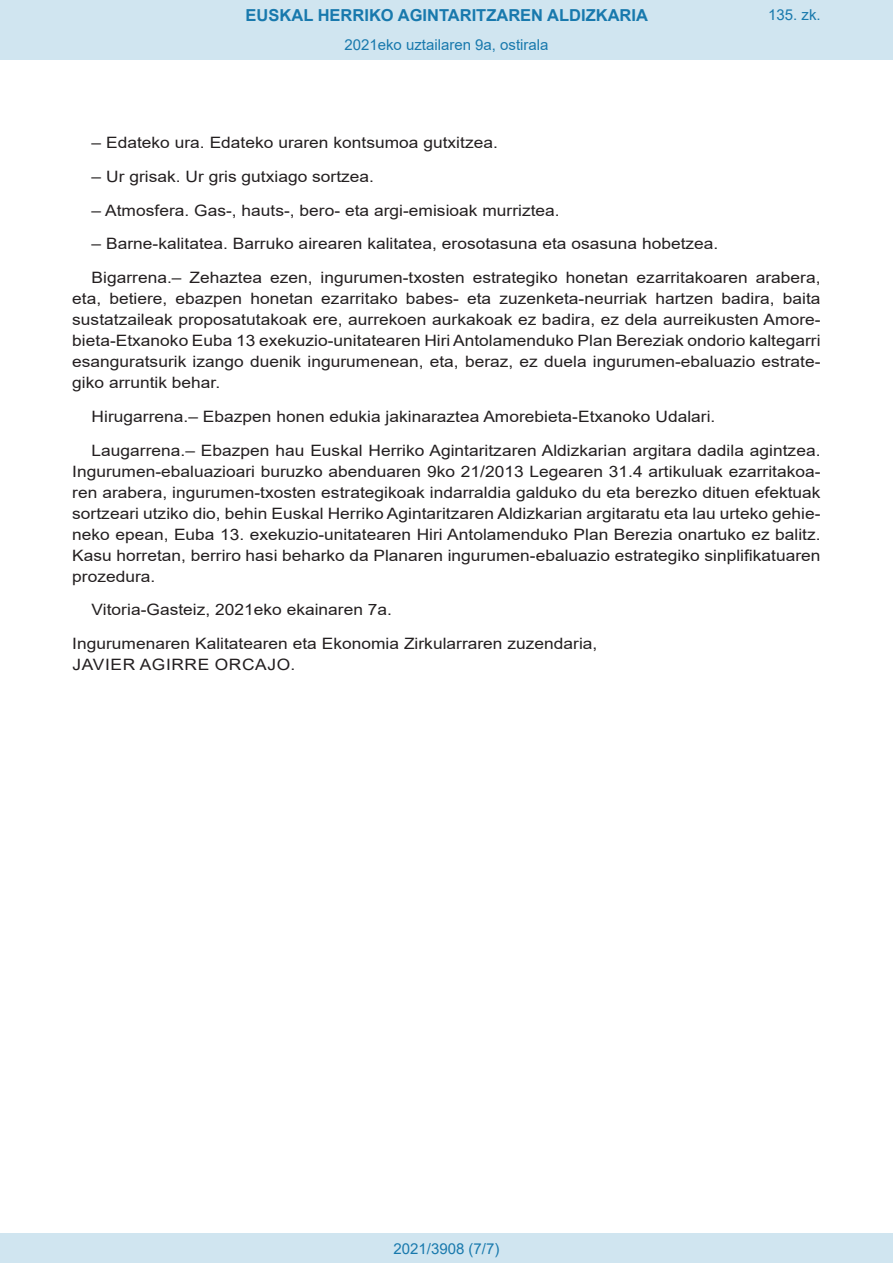
<style>
.page{position:relative;width:893px;height:1263px;background:#fff}
.page>*{position:absolute;margin:0;border:0;box-sizing:border-box;transform-origin:0 0}
.t1{font:700 16.5px "Arial";color:#1879ad}
.BOPVDetalle{font:15.6px/21px "Arial";color:#231f20;text-align:justify;scale:1.11 1}
.BOPVFirmaPuesto{font:15.6px "Arial";color:#231f20;scale:1.11 1}
.BOPVFirmaLugFec{font:15.6px "Arial";color:#231f20;scale:1.11 1}
.BOPVFirmaNombre{font:15.6px "Arial";letter-spacing:.035em;color:#231f20;scale:1.11 1}
.Paginacion_Centro{font:15px "Arial";color:#1879ad}
</style>
<div class="page">
<div style="left:0;top:0;width:893px;height:60px;background:#d0e5f0"></div>
<div style="left:0;top:1233px;width:893px;height:30px;background:#d0e5f0"></div>
<p class="t1" style="left:246px;top:3px;width:404px">EUSKAL HERRIKO AGINTARITZAREN ALDIZKARIA</p>
<p class="Paginacion_Centro" style="left:344px;top:35px;width:206px">2021eko uztailaren 9a, ostirala</p>
<p class="Paginacion_Centro" style="left:768px;top:5px;width:54px">135. zk.</p>
<p class="BOPVDetalle" style="left:92px;top:132px;width:367px">– Edateko ura. Edateko uraren kontsumoa gutxitzea.</p>
<p class="BOPVDetalle" style="left:92px;top:166px;width:256px">– Ur grisak. Ur gris gutxiago sortzea.</p>
<p class="BOPVDetalle" style="left:92px;top:200px;width:423px">– Atmosfera. Gas-, hauts-, bero- eta argi-emisioak murriztea.</p>
<p class="BOPVDetalle" style="left:92px;top:233px;width:566px">– Barne-kalitatea. Barruko airearen kalitatea, erosotasuna eta osasuna hobetzea.</p>
<p class="BOPVDetalle" style="left:72px;top:267px;width:676px;text-indent:19px">Bigarrena.– Zehaztea ezen, ingurumen-txosten estrategiko honetan ezarritakoaren arabera, eta, betiere, ebazpen honetan ezarritako babes- eta zuzenketa-neurriak hartzen badira, baita sustatzaileak proposatutakoak ere, aurrekoen aurkakoak ez badira, ez dela aurreikusten Amore&shy;bieta-Etxanoko Euba 13 exekuzio-unitatearen Hiri Antolamenduko Plan Bereziak ondorio kaltegarri esanguratsurik izango duenik ingurumenean, eta, beraz, ez duela ingurumen-ebaluazio estrate&shy;giko arruntik behar.</p>
<p class="BOPVDetalle" style="left:92px;top:406px;width:563px">Hirugarrena.– Ebazpen honen edukia jakinaraztea Amorebieta-Etxanoko Udalari.</p>
<p class="BOPVDetalle" style="left:72px;top:440px;width:676px;text-indent:19px">Laugarrena.– Ebazpen hau Euskal Herriko Agintaritzaren Aldizkarian argitara dadila agintzea.<br>Ingurumen-ebaluazioari buruzko abenduaren 9ko 21/2013 Legearen 31.4 artikuluak ezarritakoa&shy;ren arabera, ingurumen-txosten estrategikoak indarraldia galduko du eta berezko dituen efektuak sortzeari utziko dio, behin Euskal Herriko Agintaritzaren Aldizkarian argitaratu eta lau urteko gehie&shy;neko epean, Euba 13. exekuzio-unitatearen Hiri Antolamenduko Plan Berezia onartuko ez balitz.<br>Kasu horretan, berriro hasi beharko da Planaren ingurumen-ebaluazio estrategiko sinplifikatuaren prozedura.</p>
<p class="BOPVFirmaLugFec" style="left:92px;top:599px;width:272px">Vitoria-Gasteiz, 2021eko ekainaren 7a.</p>
<p class="BOPVFirmaPuesto" style="left:72px;top:633px;width:475px">Ingurumenaren Kalitatearen eta Ekonomia Zirkularraren zuzendaria,</p>
<p class="BOPVFirmaNombre" style="left:73px;top:654px;width:202px">JAVIER AGIRRE ORCAJO.</p>
<p class="Paginacion_Centro" style="left:393px;top:1238px;width:107px">2021/3908 (7/7)</p>
</div>
